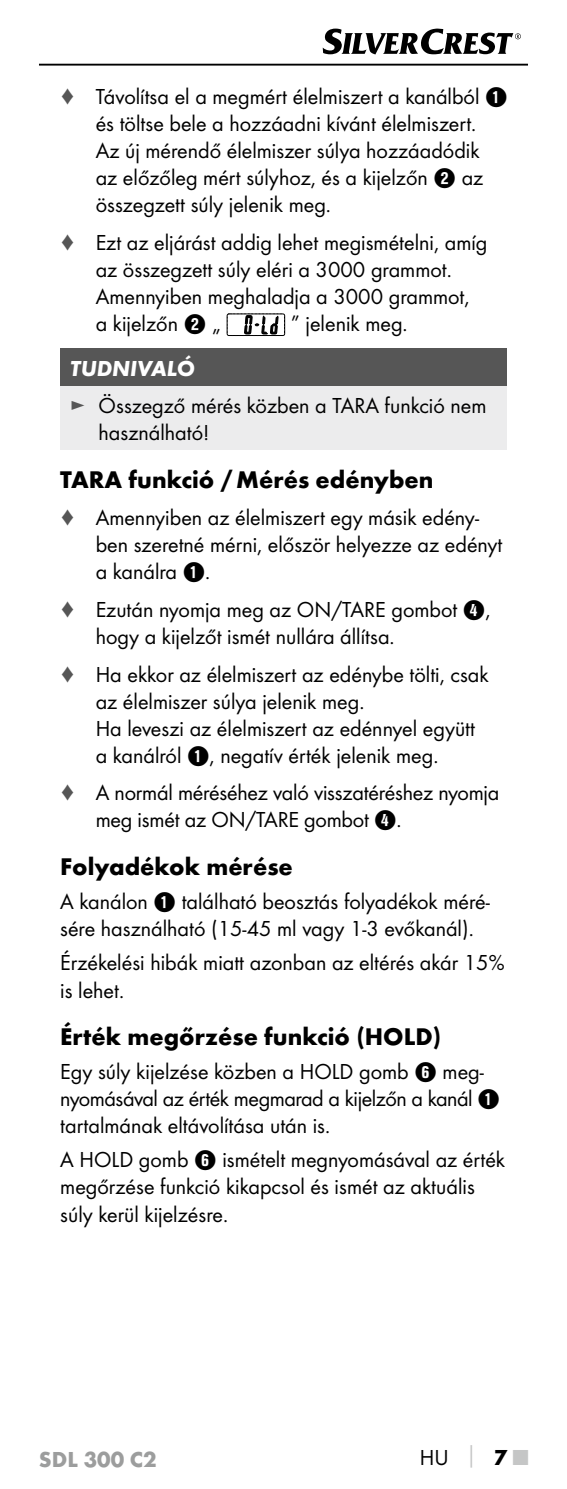
<style>
.page{position:relative;width:567px;height:1489px;background:#fff}
.page>*{position:absolute;margin:0;border:0;box-sizing:border-box;transform-origin:0 0}
.t1{font:700 25px "Futura";color:#000}
.t2{font:22.5px/27px "Futura Boo";color:#000}
.t3{font:italic 700 22.5px "Futura";color:#fff}
.t4{font:700 22.5px "Futura";color:#9c9d9d}
.s1{color:#565656}
.s2{font-family:"Hako PI Nummern"}
.s3{font-family:"Futura";font-weight:700;color:#c5c6c6}
.s4{font-family:"Futura";font-weight:700}
</style>
<div class="page">
<hr style="left:39px;top:64px;width:489px;height:2px;background:#000">
<svg style="left:323px;top:29px;width:198px;height:25px"></svg>
<svg style="left:227px;top:313px;width:58px;height:23px"></svg>
<div style="left:60px;top:348px;width:447px;height:38px;background:#565656"></div>
<div style="left:60px;top:386px;width:447px;height:64px;background:#ececed"></div>
<p class="t2" style="left:96px;top:83px;width:413px;text-indent:-35px"><span class="s1">♦</span> Távolítsa el a megmért élelmiszert a kanálból <span class="s2">1 </span>és töltse bele a hozzáadni kívánt élelmiszert.<br>Az új mérendő élelmiszer súlya hozzáadódik<br>az előzőleg mért súlyhoz, és a kijelzőn <span class="s2">2</span> az összegzett súly jelenik meg.</p>
<p class="t2" style="left:96px;top:229px;width:393px;text-indent:-35px"><span class="s1">♦</span> Ezt az eljárást addig lehet megismételni, amíg az összegzett súly eléri a 3000 grammot.<br>Amennyiben meghaladja a 3000 grammot,<br>a kijelzőn <span class="s2">2</span> „</p>
<p class="t2" style="left:291px;top:310px;width:116px">” jelenik meg.</p>
<p class="t3" style="left:70px;top:354px;width:126px">TUDNIVALÓ</p>
<p class="t2" style="left:99px;top:392px;width:389px;text-indent:-28px"><span class="s1">►</span> Összegző mérés közben a TARA funkció nem használható!</p>
<p class="t1" style="left:60px;top:464px;width:375px">TARA funkció /Mérés edényben</p>
<p class="t2" style="left:96px;top:504px;width:408px;text-indent:-35px"><span class="s1">♦</span> Amennyiben az élelmiszert egy másik edény&shy;ben szeretné mérni, először helyezze az edényt a kanálra <span class="s2">1</span>.</p>
<p class="t2" style="left:96px;top:596px;width:396px;text-indent:-35px"><span class="s1">♦</span> Ezután nyomja meg az ON/TARE gombot <span class="s2">4</span>, hogy a kijelzőt ismét nullára állítsa.</p>
<p class="t2" style="left:96px;top:660px;width:395px;text-indent:-35px"><span class="s1">♦</span> Ha ekkor az élelmiszert az edénybe tölti, csak az élelmiszer súlya jelenik meg.<br>Ha leveszi az élelmiszert az edénnyel együtt a kanálról <span class="s2">1</span>, negatív érték jelenik meg.</p>
<p class="t2" style="left:96px;top:779px;width:405px;text-indent:-35px"><span class="s1">♦</span> A normál méréséhez való visszatéréshez nyomja meg ismét az ON/TARE gombot <span class="s2">4</span>.</p>
<p class="t1" style="left:60px;top:851px;width:234px">Folyadékok mérése</p>
<p class="t2" style="left:60px;top:888px;width:431px">A kanálon <span class="s2">1</span> található beosztás folyadékok méré&shy;sére használható (15-45 ml vagy 1-3 evőkanál).</p>
<p class="t2" style="left:60px;top:949px;width:446px">Érzékelési hibák miatt azonban az eltérés akár 15% is lehet.</p>
<p class="t1" style="left:60px;top:1021px;width:382px">Érték megőrzése funkció (HOLD)</p>
<p class="t2" style="left:60px;top:1058px;width:441px">Egy súly kijelzése közben a HOLD gomb <span class="s2">6</span> meg&shy;nyomásával az érték megmarad a kijelzőn a kanál <span class="s2">1 </span>tartalmának eltávolítása után is.</p>
<p class="t2" style="left:60px;top:1146px;width:446px">A HOLD gomb <span class="s2">6</span> ismételt megnyomásával az érték megőrzése funkció kikapcsol és ismét az aktuális súly kerül kijelzésre.</p>
<p class="t4" style="left:39px;top:1445px;width:119px">SDL 300 C2</p>
<p class="t2" style="left:420px;top:1443px;width:110px">HU <span class="s3">│</span> <span class="s4">7</span> <span class="s3">■</span></p>
</div>
